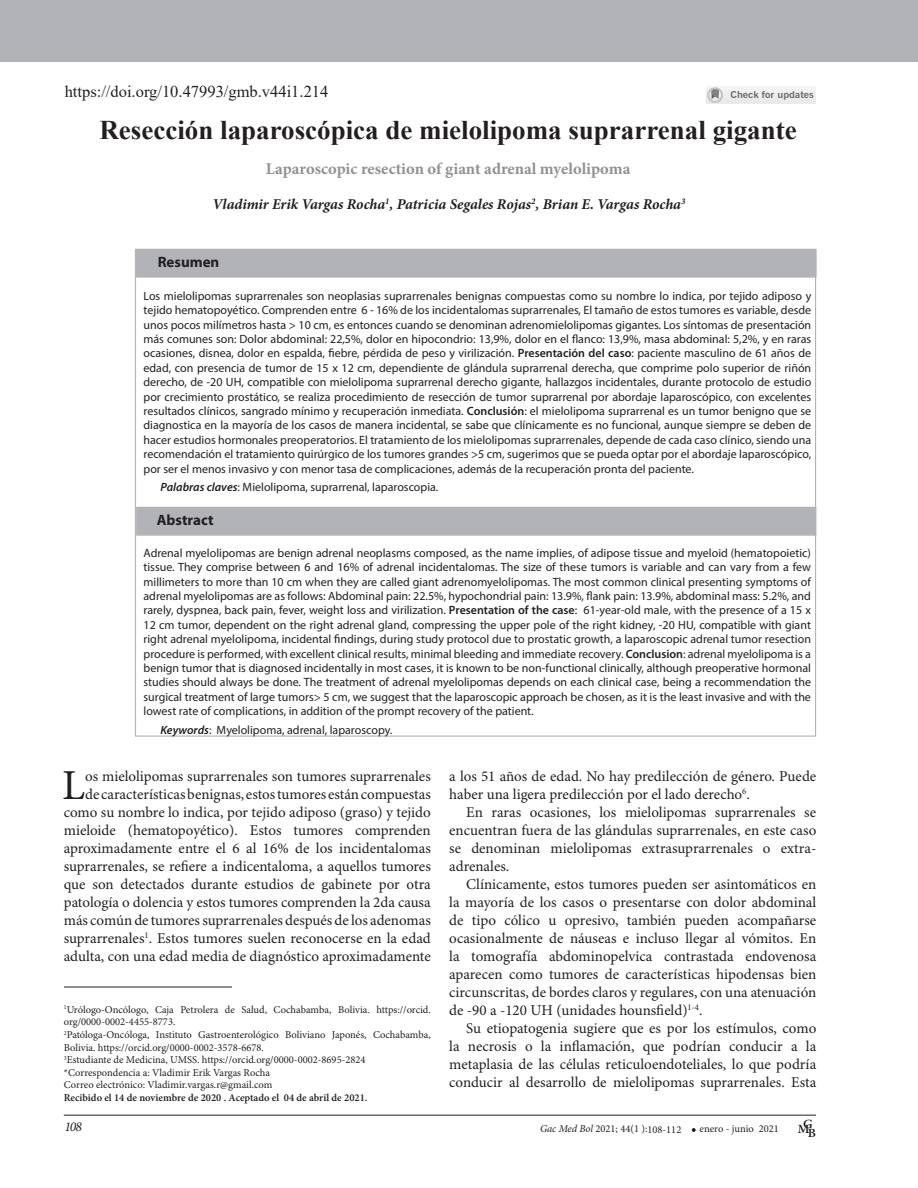
<style>
.page{position:relative;width:918px;height:1188px;background:#fff}
.page>*{position:absolute;margin:0;border:0;box-sizing:border-box;transform-origin:0 0}
.t1{font:42.75px "Minion Pro";color:#231f20}
.t2{font:700 27px "Times New Roman";color:#231f20}
.t3{font:700 16.5px "Minion Pro";color:#8f9194}
.t4{font:16.5px "Times New Roman";color:#231f20}
.t5{font:15px/18px "Minion Pro";color:#231f20;text-align:justify}
.t6{font:italic 700 15px "Minion Pro";color:#231f20}
.t7{font:700 15px "Myriad Pro";color:#231f20}
.t8{font:italic 13.5px "Minion Pro";color:#231f20}
.t9{font:600 12.6px "Minion Pro";color:#231f20;scale:1.05 1}
.t10{font:12px/14.4px "Myriad Pro";color:#231f20;text-align:justify}
.t11{font:10.5px/12.6px "Minion Pro";color:#231f20}
.t12{font:600 10.5px "Minion Pro";color:#231f20}
.t13{font:700 9.45px "News Gothic BT";color:#6c6d70;scale:1.13 1}
.s1{font-weight:600}
.s2{font-weight:600;font-style:italic}
.s3{font-style:italic}
</style>
<div class="page">
<div style="left:0;top:1px;width:918px;height:61px;background:#b2b3b7"></div>
<hr style="left:64px;top:1115px;width:752px;height:1px;background:#231f20">
<svg style="left:692px;top:1128px;width:4px;height:4px"></svg>
<div style="left:136px;top:507px;width:680px;height:29px;background:#b2b3b7;border:2px solid #b2b3b7"></div>
<div style="left:135px;top:249px;width:682px;height:29px;background:#b2b3b7;border:2px solid #b2b3b7"></div>
<svg style="left:706px;top:86px;width:110px;height:18px"></svg>
<hr style="left:64px;top:987px;width:168px;height:1px;background:#231f20">
<h3 class="t4" style="left:65px;top:80px;width:265px">https://doi.org/10.47993/gmb.v44i1.214</h3>
<p class="t13" style="left:731px;top:89px;width:75px">Check for updates</p>
<h2 class="t2" style="left:99px;top:110px;width:699px">Resección laparoscópica de mielolipoma suprarrenal gigante</h2>
<h3 class="t3" style="left:266px;top:157px;width:366px">Laparoscopic resection of giant adrenal myelolipoma</h3>
<p class="t6" style="left:212px;top:193px;width:475px">Vladimir Erik Vargas Rocha<sup>1</sup>, Patricia Segales Rojas<sup>2</sup>, Brian E. Vargas Rocha<sup>3</sup></p>
<p class="t7" style="left:158px;top:254px;width:63px">Resumen</p>
<p class="t10" style="left:144px;top:288px;width:669px">Los mielolipomas suprarrenales son neoplasias suprarrenales benignas compuestas como su nombre lo indica, por tejido adiposo y tejido hematopoyético. Comprenden entre 6 - 16% de los incidentalomas suprarrenales, El tamaño de estos tumores es variable, desde unos pocos milímetros hasta &gt; 10 cm, es entonces cuando se denominan adrenomielolipomas gigantes. Los síntomas de presentación más comunes son: Dolor abdominal: 22,5%, dolor en hipocondrio: 13,9%, dolor en el flanco: 13,9%, masa abdominal: 5,2%, y en raras ocasiones, disnea, dolor en espalda, fiebre, pérdida de peso y virilización. <span class="s1">Presentación del caso</span>: paciente masculino de 61 años de edad, con presencia de tumor de 15 x 12 cm, dependiente de glándula suprarrenal derecha, que comprime polo superior de riñón derecho, de -20 UH, compatible con mielolipoma suprarrenal derecho gigante, hallazgos incidentales, durante protocolo de estudio por crecimiento prostático, se realiza procedimiento de resección de tumor suprarrenal por abordaje laparoscópico, con excelentes resultados clínicos, sangrado mínimo y recuperación inmediata. <span class="s1">Conclusión</span>: el mielolipoma suprarrenal es un tumor benigno que se diagnostica en la mayoría de los casos de manera incidental, se sabe que clínicamente es no funcional, aunque siempre se deben de hacer estudios hormonales preoperatorios. El tratamiento de los mielolipomas suprarrenales, depende de cada caso clínico, siendo una recomendación el tratamiento quirúrgico de los tumores grandes &gt;5 cm, sugerimos que se pueda optar por el abordaje laparoscópico, por ser el menos invasivo y con menor tasa de complicaciones, además de la recuperación pronta del paciente.</p>
<p class="t10" style="left:161px;top:480px;width:279px"><span class="s2">Palabras claves</span>: Mielolipoma, suprarrenal, laparoscopia.</p>
<p class="t7" style="left:157px;top:512px;width:58px">Abstract</p>
<p class="t10" style="left:144px;top:545px;width:669px">Adrenal myelolipomas are benign adrenal neoplasms composed, as the name implies, of adipose tissue and myeloid (hematopoietic) tissue. They comprise between 6 and 16% of adrenal incidentalomas. The size of these tumors is variable and can vary from a few millimeters to more than 10 cm when they are called giant adrenomyelolipomas. The most common clinical presenting symptoms of adrenal myelolipomas are as follows: Abdominal pain: 22.5%, hypochondrial pain: 13.9%, flank pain: 13.9%, abdominal mass: 5.2%, and rarely, dyspnea, back pain, fever, weight loss and virilization. <span class="s1">Presentation of the case</span>: 61-year-old male, with the presence of a 15 x 12 cm tumor, dependent on the right adrenal gland, compressing the upper pole of the right kidney, -20 HU, compatible with giant right adrenal myelolipoma, incidental findings, during study protocol due to prostatic growth, a laparoscopic adrenal tumor resection procedure is performed, with excellent clinical results, minimal bleeding and immediate recovery. <span class="s1">Conclusion</span>: adrenal myelolipoma is a benign tumor that is diagnosed incidentally in most cases, it is known to be non-functional clinically, although preoperative hormonal studies should always be done. The treatment of adrenal myelolipomas depends on each clinical case, being a recommendation the surgical treatment of large tumors&gt; 5 cm, we suggest that the laparoscopic approach be chosen, as it is the least invasive and with the lowest rate of complications, in addition of the prompt recovery of the patient.</p>
<p class="t10" style="left:161px;top:722px;width:233px"><span class="s2">Keywords</span>: Myelolipoma, adrenal, laparoscopy.</p>
<p class="t5" style="left:64px;top:768px;width:369px;text-align:right">os mielolipomas suprarrenales son tumores suprarrenales<br>de características benignas, estos tumores están compuestas como su nombre lo indica, por tejido adiposo (graso) y tejido mieloide (hematopoyético). Estos tumores comprenden aproximadamente entre el 6 al 16% de los incidentalomas suprarrenales, se refiere a indicentaloma, a aquellos tumores que son detectados durante estudios de gabinete por otra patología o dolencia y estos tumores comprenden la 2da causa más común de tumores suprarrenales después de los adenomas suprarrenales<sup>1</sup>. Estos tumores suelen reconocerse en la edad adulta, con una edad media de diagnóstico aproximadamente</p>
<p class="t5" style="left:449px;top:768px;width:369px">a los 51 años de edad. No hay predilección de género. Puede haber una ligera predilección por el lado derecho<sup>6</sup>.</p>
<h1 class="t1" style="left:62px;top:760px;width:24px">L</h1>
<p class="t5" style="left:449px;top:804px;width:369px;text-indent:17px">En raras ocasiones, los mielolipomas suprarrenales se encuentran fuera de las glándulas suprarrenales, en este caso se denominan mielolipomas extrasuprarrenales o extra&shy;adrenales.</p>
<p class="t5" style="left:449px;top:876px;width:369px;text-indent:17px">Clínicamente, estos tumores pueden ser asintomáticos en la mayoría de los casos o presentarse con dolor abdominal de tipo cólico u opresivo, también pueden acompañarse ocasionalmente de náuseas e incluso llegar al vómitos. En la tomografía abdominopelvica contrastada endovenosa aparecen como tumores de características hipodensas bien circunscritas, de bordes claros y regulares, con una atenuación de -90 a -120 UH (unidades hounsfield)<sup>1-4</sup>.</p>
<p class="t5" style="left:449px;top:1020px;width:369px;text-indent:17px">Su etiopatogenia sugiere que es por los estímulos, como la necrosis o la inflamación, que podrían conducir a la metaplasia de las células reticuloendoteliales, lo que podría conducir al desarrollo de mielolipomas suprarrenales. Esta</p>
<p class="t11" style="left:64px;top:1004px;width:369px"><sup>1</sup>Urólogo-Oncólogo, Caja Petrolera de Salud, Cochabamba, Bolivia. https://orcid. org/0000-0002-4455-8773.<br><sup>2</sup>Patóloga-Oncóloga, Instituto Gastroenterológico Boliviano Japonés, Cochabamba, Bolivia. https://orcid.org/0000-0002-3578-6678.<br><sup>3</sup>Estudiante de Medicina, UMSS. https://orcid.org/0000-0002-8695-2824 *Correspondencia a: Vladimir Erik Vargas Rocha<br>Correo electrónico: Vladimir.vargas.r@gmail.com</p>
<p class="t12" style="left:64px;top:1090px;width:305px">Recibido el 14 de noviembre de 2020 . Aceptado el 04 de abril de 2021.</p>
<p class="t8" style="left:64px;top:1118px;width:19px">108</p>
<p class="t9" style="left:798px;top:1118px;width:16px">MG</p>
<p class="t11" style="left:540px;top:1123px;width:143px"><span class="s3">Gac Med Bol</span> 2021; 44(1 ):108-112</p>
<p class="t11" style="left:700px;top:1123px;width:81px">enero - junio 2021</p>
<p class="t9" style="left:808px;top:1124px;width:9px">B</p>
</div>
